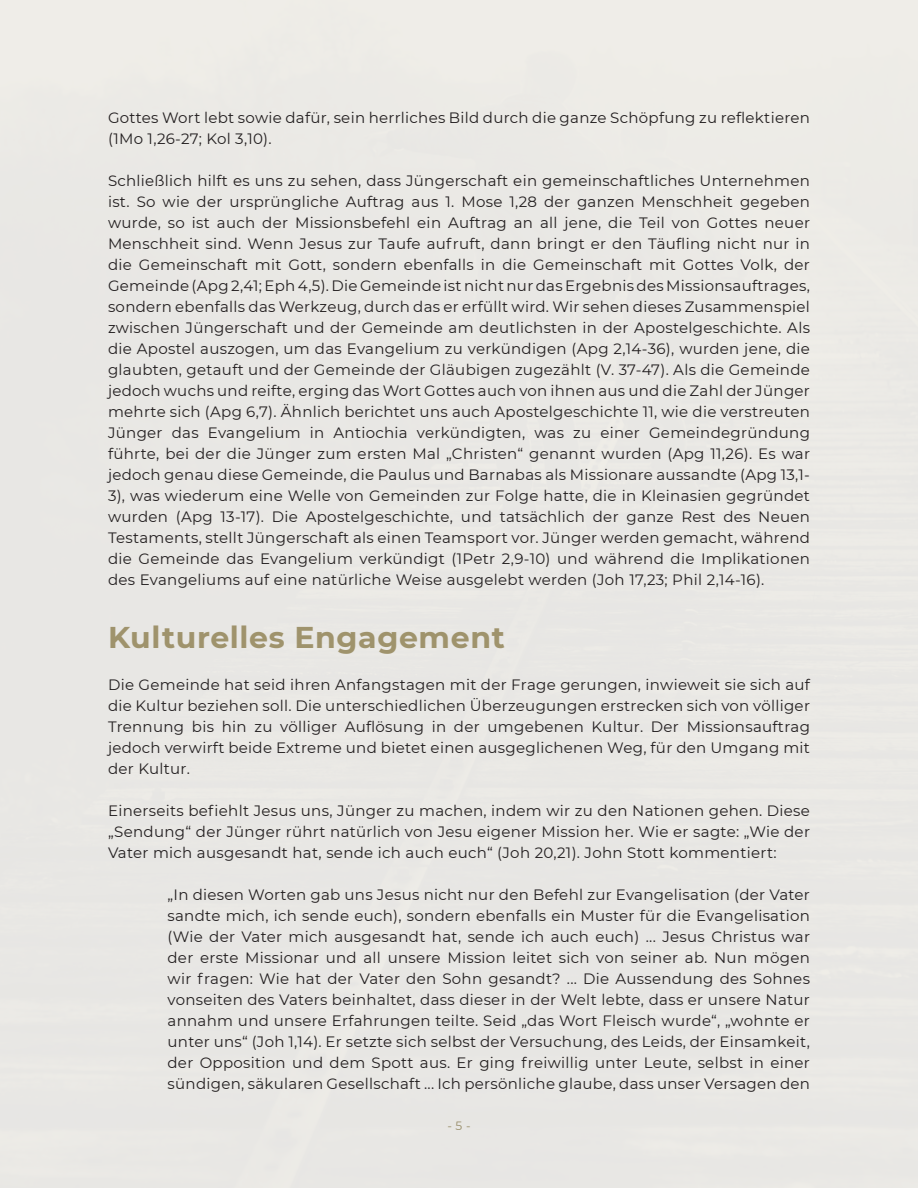
<style>
.page{position:relative;width:918px;height:1188px;background:#fff}
.page>*{position:absolute;margin:0;border:0;box-sizing:border-box;transform-origin:0 0}
.HEADING_Gold{font:700 30px "Montserrat";letter-spacing:.02em;color:#9f936c}
.Paragraph_Style{font:15px/21px "Montserrat";letter-spacing:.02em;color:#231f20;text-align:justify}
.Paragraph_Style__quo{font:15px/21px "Montserrat";letter-spacing:.02em;color:#231f20;text-align:justify}
.t1{font:12px "Montserrat";color:#9f936c}
</style>
<div class="page">
<p class="Paragraph_Style" style="left:108px;top:106px;width:704px">Gottes Wort lebt sowie dafür, sein herrliches Bild durch die ganze Schöpfung zu reflektieren (1Mo 1,26-27; Kol 3,10).</p>
<p class="Paragraph_Style" style="left:108px;top:169px;width:704px">Schließlich hilft es uns zu sehen, dass Jüngerschaft ein gemeinschaftliches Unternehmen ist. So wie der ursprüngliche Auftrag aus 1. Mose 1,28 der ganzen Menschheit gegeben wurde, so ist auch der Missionsbefehl ein Auftrag an all jene, die Teil von Gottes neuer Menschheit sind. Wenn Jesus zur Taufe aufruft, dann bringt er den Täufling nicht nur in die Gemeinschaft mit Gott, sondern ebenfalls in die Gemeinschaft mit Gottes Volk, der Gemeinde (Apg 2,41; Eph 4,5). Die Gemeinde ist nicht nur das Ergebnis des Missionsauftrages, sondern ebenfalls das Werkzeug, durch das er erfüllt wird. Wir sehen dieses Zusammenspiel zwischen Jüngerschaft und der Gemeinde am deutlichsten in der Apostelgeschichte. Als die Apostel auszogen, um das Evangelium zu verkündigen (Apg 2,14-36), wurden jene, die glaubten, getauft und der Gemeinde der Gläubigen zugezählt (V. 37-47). Als die Gemeinde jedoch wuchs und reifte, erging das Wort Gottes auch von ihnen aus und die Zahl der Jünger mehrte sich (Apg 6,7). Ähnlich berichtet uns auch Apostelgeschichte 11, wie die verstreuten Jünger das Evangelium in Antiochia verkündigten, was zu einer Gemeindegründung führte, bei der die Jünger zum ersten Mal „Christen“ genannt wurden (Apg 11,26). Es war jedoch genau diese Gemeinde, die Paulus und Barnabas als Missionare aussandte (Apg 13,1- 3), was wiederum eine Welle von Gemeinden zur Folge hatte, die in Kleinasien gegründet wurden (Apg 13-17). Die Apostelgeschichte, und tatsächlich der ganze Rest des Neuen Testaments, stellt Jüngerschaft als einen Teamsport vor. Jünger werden gemacht, während die Gemeinde das Evangelium verkündigt (1Petr 2,9-10) und während die Implikationen des Evangeliums auf eine natürliche Weise ausgelebt werden (Joh 17,23; Phil 2,14-16).</p>
<p class="HEADING_Gold" style="left:108px;top:615px;width:398px">Kulturelles Engagement</p>
<p class="Paragraph_Style" style="left:108px;top:673px;width:704px">Die Gemeinde hat seid ihren Anfangstagen mit der Frage gerungen, inwieweit sie sich auf die Kultur beziehen soll. Die unterschiedlichen Überzeugungen erstrecken sich von völliger Trennung bis hin zu völliger Auflösung in der umgebenen Kultur. Der Missionsauftrag jedoch verwirft beide Extreme und bietet einen ausgeglichenen Weg, für den Umgang mit der Kultur.</p>
<p class="Paragraph_Style" style="left:108px;top:799px;width:704px">Einerseits befiehlt Jesus uns, Jünger zu machen, indem wir zu den Nationen gehen. Diese „Sendung“ der Jünger rührt natürlich von Jesu eigener Mission her. Wie er sagte: „Wie der Vater mich ausgesandt hat, sende ich auch euch“ (Joh 20,21). John Stott kommentiert:</p>
<p class="Paragraph_Style__quo" style="left:168px;top:884px;width:644px">„In diesen Worten gab uns Jesus nicht nur den Befehl zur Evangelisation (der Vater sandte mich, ich sende euch), sondern ebenfalls ein Muster für die Evangelisation (Wie der Vater mich ausgesandt hat, sende ich auch euch) ... Jesus Christus war der erste Missionar und all unsere Mission leitet sich von seiner ab. Nun mögen wir fragen: Wie hat der Vater den Sohn gesandt? ... Die Aussendung des Sohnes vonseiten des Vaters beinhaltet, dass dieser in der Welt lebte, dass er unsere Natur annahm und unsere Erfahrungen teilte. Seid „das Wort Fleisch wurde“, „wohnte er unter uns“ (Joh 1,14). Er setzte sich selbst der Versuchung, des Leids, der Einsamkeit, der Opposition und dem Spott aus. Er ging freiwillig unter Leute, selbst in einer sündigen, säkularen Gesellschaft ... Ich persönliche glaube, dass unser Versagen den</p>
<p class="t1" style="left:447px;top:1117px;width:25px">- 5 -</p>
</div>
